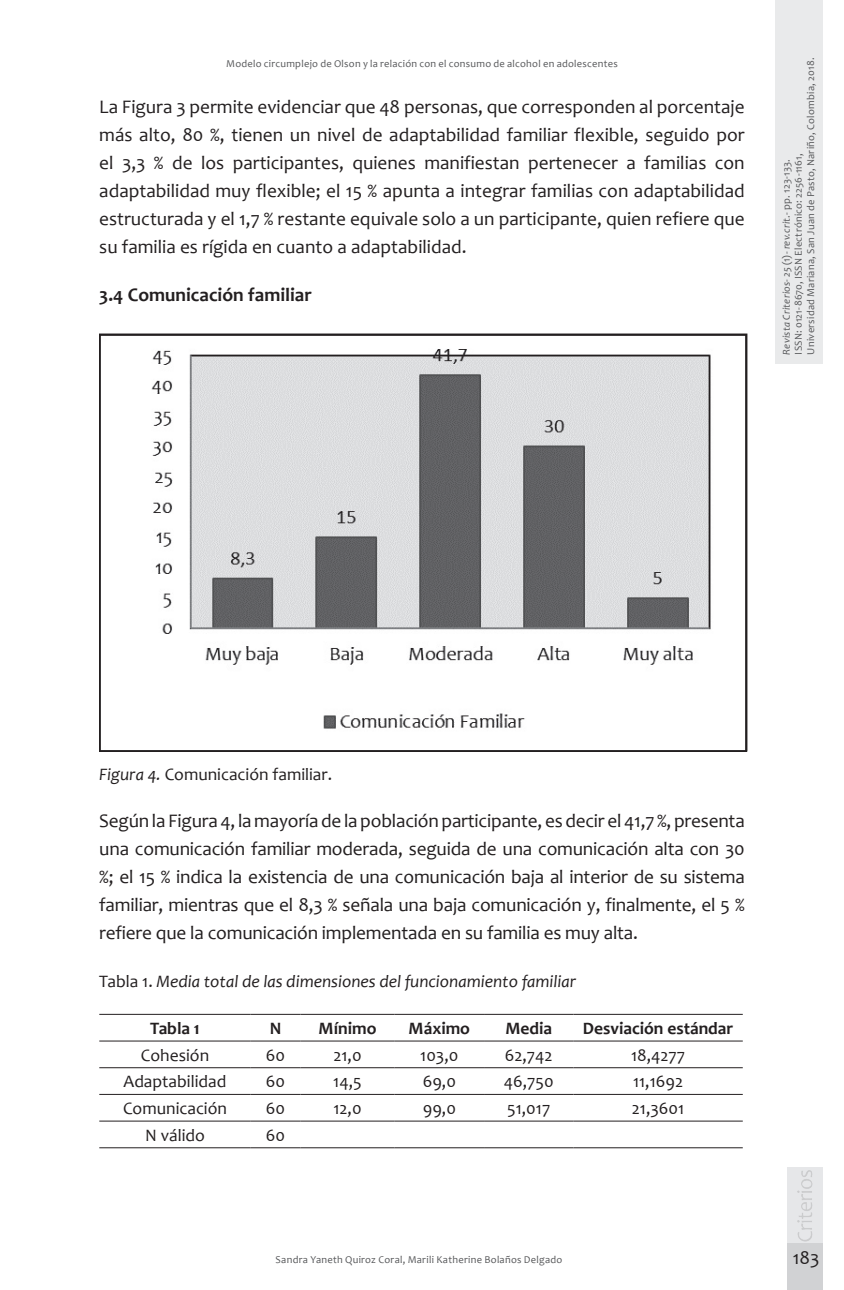
<style>
.page{position:relative;width:844px;height:1290px;background:#fff}
.page>*{position:absolute;margin:0;border:0;box-sizing:border-box;transform-origin:0 0}
.Cuerpo_de_texto{font:19.25px/28px "Candara";color:#231f20;text-align:justify}
.Cuerpo_de_texto-2{font:700 19.25px "Candara";color:#231f20}
.Título_tablas_Crieri{font:17.5px "Candara";color:#231f20}
.Título_tablas_Crieri-2{font:italic 17.5px "Candara";color:#231f20}
.Título_tablas_Crieri-3{font:700 17.5px "Candara";color:#231f20}
.t1{font:10.5px/12.2px "Candara";letter-spacing:.025em;color:#57585a}
.s1{font-style:italic}
.s2{font-style:normal}
</style>
<div class="page">
<div style="left:775px;top:0;width:47px;height:363px;background:#e9eaeb"></div>
<div style="left:787px;top:1243px;width:35px;height:47px;background:#d1d2d4"></div>
<div style="left:787px;top:1167px;width:35px;height:76px;background:#e6e7e9"></div>
<img style="left:797px;top:1170px;width:16px;height:72px">
<img style="left:151px;top:349px;width:560px;height:380px">
<hr style="left:99px;top:1014px;width:152px;height:1px;background:#231f20">
<hr style="left:251px;top:1014px;width:49px;height:1px;background:#231f20">
<hr style="left:300px;top:1014px;width:94px;height:1px;background:#231f20">
<hr style="left:394px;top:1014px;width:90px;height:1px;background:#231f20">
<hr style="left:484px;top:1014px;width:89px;height:1px;background:#231f20">
<hr style="left:573px;top:1014px;width:169px;height:1px;background:#231f20">
<hr style="left:99px;top:1041px;width:152px;height:1px;background:#231f20">
<hr style="left:251px;top:1041px;width:49px;height:1px;background:#231f20">
<hr style="left:300px;top:1041px;width:94px;height:1px;background:#231f20">
<hr style="left:394px;top:1041px;width:90px;height:1px;background:#231f20">
<hr style="left:484px;top:1041px;width:89px;height:1px;background:#231f20">
<hr style="left:573px;top:1041px;width:169px;height:1px;background:#231f20">
<hr style="left:99px;top:1067px;width:152px;height:1px;background:#231f20">
<hr style="left:251px;top:1067px;width:49px;height:1px;background:#231f20">
<hr style="left:300px;top:1067px;width:94px;height:1px;background:#231f20">
<hr style="left:394px;top:1067px;width:90px;height:1px;background:#231f20">
<hr style="left:484px;top:1067px;width:89px;height:1px;background:#231f20">
<hr style="left:573px;top:1067px;width:169px;height:1px;background:#231f20">
<hr style="left:99px;top:1094px;width:152px;height:1px;background:#231f20">
<hr style="left:251px;top:1094px;width:49px;height:1px;background:#231f20">
<hr style="left:300px;top:1094px;width:94px;height:1px;background:#231f20">
<hr style="left:394px;top:1094px;width:90px;height:1px;background:#231f20">
<hr style="left:484px;top:1094px;width:89px;height:1px;background:#231f20">
<hr style="left:573px;top:1094px;width:169px;height:1px;background:#231f20">
<hr style="left:99px;top:1121px;width:152px;height:1px;background:#231f20">
<hr style="left:251px;top:1121px;width:49px;height:1px;background:#231f20">
<hr style="left:300px;top:1121px;width:94px;height:1px;background:#231f20">
<hr style="left:394px;top:1121px;width:90px;height:1px;background:#231f20">
<hr style="left:484px;top:1121px;width:89px;height:1px;background:#231f20">
<hr style="left:573px;top:1121px;width:169px;height:1px;background:#231f20">
<hr style="left:99px;top:1147px;width:152px;height:1px;background:#231f20">
<hr style="left:251px;top:1147px;width:49px;height:1px;background:#231f20">
<hr style="left:300px;top:1147px;width:94px;height:1px;background:#231f20">
<hr style="left:394px;top:1147px;width:90px;height:1px;background:#231f20">
<hr style="left:484px;top:1147px;width:89px;height:1px;background:#231f20">
<hr style="left:573px;top:1147px;width:169px;height:1px;background:#231f20">
<p class="t1" style="left:226px;top:58px;width:393px">Modelo circumplejo de Olson y la relación con el consumo de alcohol en adolescentes</p>
<p class="Cuerpo_de_texto" style="left:99px;top:93px;width:646px">La Figura 3 permite evidenciar que 48 personas, que corresponden al porcentaje más alto, 80 %, tienen un nivel de adaptabilidad familiar flexible, seguido por el 3,3 % de los participantes, quienes manifiestan pertenecer a familias con adaptabilidad muy flexible; el 15 % apunta a integrar familias con adaptabilidad estructurada y el 1,7 % restante equivale solo a un participante, quien refiere que su familia es rígida en cuanto a adaptabilidad.</p>
<p class="Cuerpo_de_texto-2" style="left:99px;top:283px;width:214px">3.4 Comunicación familiar</p>
<p class="t1" style="left:779px;top:354px;width:298px;rotate:-90deg"><span class="s1">Revista Criterios- 25</span> (1)- <span class="s1">rev.crit</span>.- pp. 123-133.<br>ISSN: 0121-8670, ISSN Electrónico: 2256-1161,<br>Universidad Mariana, San Juan de Pasto, Nariño, Colombia, 2018.</p>
<p class="Título_tablas_Crieri" style="left:99px;top:763px;width:234px"><span class="s1">Figura 4.</span> Comunicación familiar.</p>
<p class="Cuerpo_de_texto" style="left:99px;top:807px;width:647px">Según la Figura 4, la mayoría de la población participante, es decir el 41,7 %, presenta una comunicación familiar moderada, seguida de una comunicación alta con 30 %; el 15 % indica la existencia de una comunicación baja al interior de su sistema familiar, mientras que el 8,3 % señala una baja comunicación y, finalmente, el 5 % refiere que la comunicación implementada en su familia es muy alta.</p>
<p class="Título_tablas_Crieri-2" style="left:99px;top:970px;width:478px"><span class="s2">Tabla 1.</span> Media total de las dimensiones del funcionamiento familiar</p>
<p class="Título_tablas_Crieri-3" style="left:150px;top:1017px;width:51px">Tabla 1</p>
<p class="Título_tablas_Crieri-3" style="left:270px;top:1017px;width:13px">N</p>
<p class="Título_tablas_Crieri-3" style="left:318px;top:1017px;width:59px">Mínimo</p>
<p class="Título_tablas_Crieri-3" style="left:408px;top:1017px;width:63px">Máximo</p>
<p class="Título_tablas_Crieri-3" style="left:505px;top:1017px;width:48px">Media</p>
<p class="Título_tablas_Crieri-3" style="left:582px;top:1017px;width:152px">Desviación estándar</p>
<p class="Título_tablas_Crieri" style="left:141px;top:1044px;width:70px">Cohesión</p>
<p class="Título_tablas_Crieri" style="left:266px;top:1044px;width:21px">60</p>
<p class="Título_tablas_Crieri" style="left:333px;top:1044px;width:30px">21,0</p>
<p class="Título_tablas_Crieri" style="left:420px;top:1044px;width:40px">103,0</p>
<p class="Título_tablas_Crieri" style="left:504px;top:1044px;width:49px">62,742</p>
<p class="Título_tablas_Crieri" style="left:631px;top:1044px;width:56px">18,4277</p>
<p class="Título_tablas_Crieri" style="left:123px;top:1071px;width:104px">Adaptabilidad</p>
<p class="Título_tablas_Crieri" style="left:266px;top:1071px;width:21px">60</p>
<p class="Título_tablas_Crieri" style="left:333px;top:1071px;width:30px">14,5</p>
<p class="Título_tablas_Crieri" style="left:422px;top:1071px;width:35px">69,0</p>
<p class="Título_tablas_Crieri" style="left:503px;top:1071px;width:51px">46,750</p>
<p class="Título_tablas_Crieri" style="left:633px;top:1071px;width:52px">11,1692</p>
<p class="Título_tablas_Crieri" style="left:123px;top:1097px;width:105px">Comunicación</p>
<p class="Título_tablas_Crieri" style="left:266px;top:1097px;width:21px">60</p>
<p class="Título_tablas_Crieri" style="left:333px;top:1097px;width:30px">12,0</p>
<p class="Título_tablas_Crieri" style="left:422px;top:1097px;width:35px">99,0</p>
<p class="Título_tablas_Crieri" style="left:507px;top:1097px;width:45px">51,017</p>
<p class="Título_tablas_Crieri" style="left:631px;top:1097px;width:54px">21,3601</p>
<p class="Título_tablas_Crieri" style="left:145px;top:1124px;width:61px">N válido</p>
<p class="Título_tablas_Crieri" style="left:266px;top:1124px;width:21px">60</p>
<p class="t1" style="left:275px;top:1253px;width:288px">Sandra Yaneth Quiroz Coral, Marili Katherine Bolaños Delgado</p>
<p class="Cuerpo_de_texto" style="left:792px;top:1244px;width:28px">183</p>
</div>
